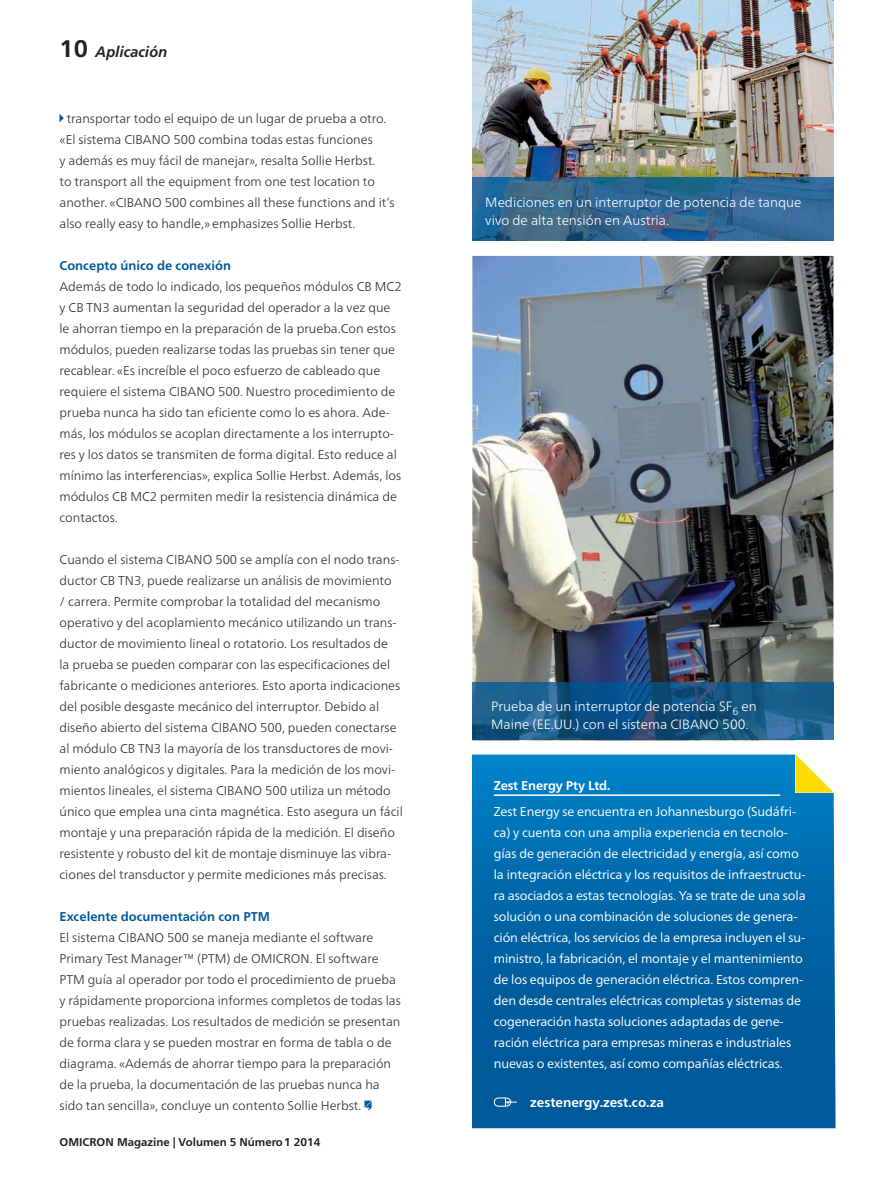
<style>
.page{position:relative;width:893px;height:1191px;background:#fff}
.page>*{position:absolute;margin:0;border:0;box-sizing:border-box;transform-origin:0 0}
.t1{font:italic 700 15px "Frutiger Neue LTW1 G";color:#231f20}
.t2{font:300 13.5px/18px "Frutiger Neue LTW1 G";color:#fff}
.t3{font:700 13.35px "Frutiger Neue LTW1 G";color:#fff}
.t4{font:300 12.75px/21px "Frutiger Neue LTW1 G";color:#312f30}
.t5{font:12.75px/21px "Frutiger Neue LTW1 G";letter-spacing:-.01em;color:#fff}
.t6{font:700 12.75px "Frutiger Neue LTW1 G";color:#005999}
.t7{font:700 12.75px "Frutiger Neue LTW1 G";letter-spacing:-.01em;color:#fff}
.t8{font:700 11.25px "Frutiger Neue LTW1 G";color:#231f20}
.s1{font-style:normal;font-size:24px}
</style>
<div class="page">
<img style="left:472px;top:256px;width:361px;height:484px">
<img style="left:472px;top:0;width:361px;height:178px">
<svg style="left:472px;top:754px;width:364px;height:374px;background:#0166a8"></svg>
<div style="left:795px;top:740px;width:46px;height:52px;background:#fff"></div>
<svg style="left:795px;top:754px;width:38px;height:38px"></svg>
<hr style="left:494px;top:794px;width:286px;height:2px;background:#fff">
<svg style="left:494px;top:1097px;width:23px;height:9px"></svg>
<svg style="left:60px;top:114px;width:4px;height:8px"></svg>
<svg style="left:364px;top:1100px;width:8px;height:10px"></svg>
<img style="left:472px;top:178px;width:361px;height:63px">
<img style="left:472px;top:682px;width:361px;height:57px">
<p class="t1" style="left:60px;top:42px;width:110px"><span class="s1">10</span> Aplicación</p>
<p class="t4" style="left:60px;top:107px;width:337px;text-indent:7px">transportar todo el equipo de un lugar de prueba a otro. «El sistema CIBANO 500 combina todas estas funciones<br>y además es muy fácil de manejar», resalta Sollie Herbst.<br>to transport all the equipment from one test location to another. «CIBANO 500 combines all these functions and it’s also really easy to handle,» emphasizes Sollie Herbst.</p>
<p class="t6" style="left:60px;top:258px;width:173px">Concepto único de conexión</p>
<p class="t4" style="left:60px;top:275px;width:344px">Además de todo lo indicado, los pequeños módulos CB MC2 y CB TN3 aumentan la seguridad del operador a la vez que le ahorran tiempo en la preparación de la prueba.Con estos módulos, pueden realizarse todas las pruebas sin tener que recablear. «Es increíble el poco esfuerzo de cableado que requiere el sistema CIBANO 500. Nuestro procedimiento de prueba nunca ha sido tan eficiente como lo es ahora. Ade&shy;más, los módulos se acoplan directamente a los interrupto&shy;res y los datos se transmiten de forma digital. Esto reduce al mínimo las interferencias», explica Sollie Herbst. Además, los módulos CB MC2 permiten medir la resistencia dinámica de contactos.</p>
<p class="t4" style="left:60px;top:548px;width:345px">Cuando el sistema CIBANO 500 se amplía con el nodo trans&shy;ductor CB TN3, puede realizarse un análisis de movimiento<br>/ carrera. Permite comprobar la totalidad del mecanismo operativo y del acoplamiento mecánico utilizando un trans&shy;ductor de movimiento lineal o rotatorio. Los resultados de<br>la prueba se pueden comparar con las especificaciones del fabricante o mediciones anteriores. Esto aporta indicaciones del posible desgaste mecánico del interruptor. Debido al diseño abierto del sistema CIBANO 500, pueden conectarse al módulo CB TN3 la mayoría de los transductores de movi&shy;miento analógicos y digitales. Para la medición de los movi&shy;mientos lineales, el sistema CIBANO 500 utiliza un método único que emplea una cinta magnética. Esto asegura un fácil montaje y una preparación rápida de la medición. El diseño resistente y robusto del kit de montaje disminuye las vibra&shy;ciones del transductor y permite mediciones más precisas.</p>
<p class="t6" style="left:60px;top:909px;width:212px">Excelente documentación con PTM</p>
<p class="t4" style="left:60px;top:926px;width:343px">El sistema CIBANO 500 se maneja mediante el software Primary Test Manager™ (PTM) de OMICRON. El software PTM guía al operador por todo el procedimiento de prueba y rápidamente proporciona informes completos de todas las pruebas realizadas. Los resultados de medición se presentan de forma clara y se pueden mostrar en forma de tabla o de diagrama. «Además de ahorrar tiempo para la preparación de la prueba, la documentación de las pruebas nunca ha sido tan sencilla», concluye un contento Sollie Herbst.</p>
<p class="t8" style="left:60px;top:1135px;width:263px">OMICRON Magazine | Volumen 5 Número 1 2014</p>
<p class="t2" style="left:485px;top:193px;width:318px">Mediciones en un interruptor de potencia de tanque vivo de alta tensión en Austria.</p>
<p class="t2" style="left:491px;top:697px;width:267px">Prueba de un interruptor de potencia SF<sub>6</sub> en<br>Maine (EE.UU.) con el sistema CIBANO 500.</p>
<p class="t7" style="left:494px;top:778px;width:118px">Zest Energy Pty Ltd.</p>
<p class="t5" style="left:494px;top:800px;width:313px">Zest Energy se encuentra en Johannesburgo (Sudáfri&shy;ca) y cuenta con una amplia experiencia en tecnolo&shy;gías de generación de electricidad y energía, así como la integración eléctrica y los requisitos de infraestructu&shy;ra asociados a estas tecnologías. Ya se trate de una sola solución o una combinación de soluciones de genera&shy;ción eléctrica, los servicios de la empresa incluyen el su&shy;ministro, la fabricación, el montaje y el mantenimiento de los equipos de generación eléctrica. Estos compren&shy;den desde centrales eléctricas completas y sistemas de cogeneración hasta soluciones adaptadas de gene&shy;ración eléctrica para empresas mineras e industriales nuevas o existentes, así como compañías eléctricas.</p>
<p class="t3" style="left:530px;top:1094px;width:135px">zestenergy.zest.co.za</p>
</div>
